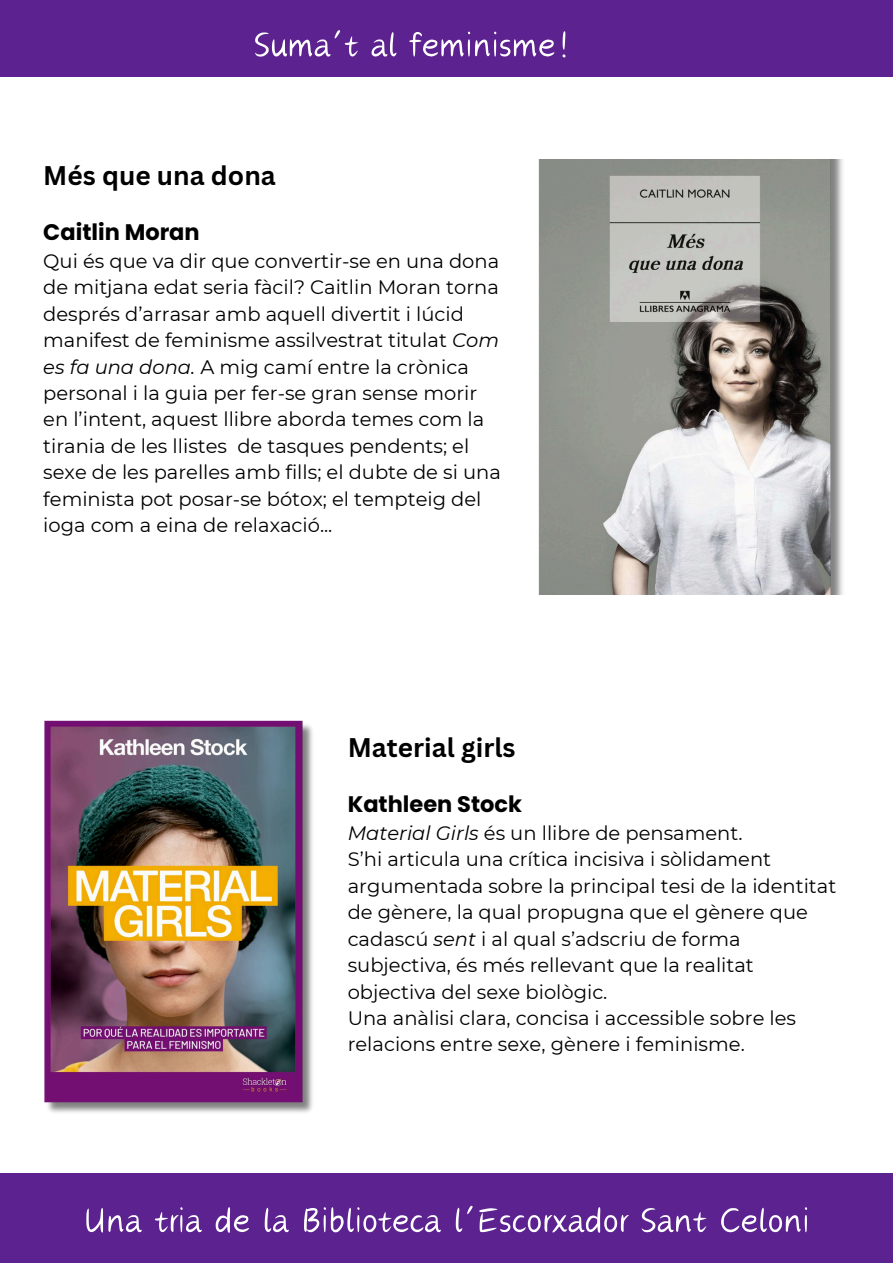
<style>
.page{position:relative;width:893px;height:1263px;background:#fff}
.page>*{position:absolute;margin:0;border:0;box-sizing:border-box;transform-origin:0 0}
.t1{font:50.25px "Canva Breeze";color:#fff}
.t2{font:700 26.25px "Canva Sans";color:#000}
.t3{font:700 22.5px "Poppins";color:#000}
.t4{font:19.5px/26.4px "Montserrat";color:#000}
.s1{font-style:italic}
</style>
<div class="page">
<img style="left:538px;top:159px;width:305px;height:436px">
<img style="left:44px;top:720px;width:269px;height:393px">
<div style="left:0;top:0;width:893px;height:77px;background:#5c2390"></div>
<div style="left:0;top:1174px;width:893px;height:89px;background:#5c2390"></div>
<p class="t1" style="left:253px;top:21px;width:321px">Suma’t al feminisme!</p>
<p class="t2" style="left:43px;top:157px;width:234px">Més que una dona</p>
<h1 class="t3" style="left:43px;top:216px;width:158px">Caitlin Moran</h1>
<h2 class="t4" style="left:43px;top:248px;width:459px">Qui és que va dir que convertir-se en una dona de mitjana edat seria fàcil? Caitlin Moran torna després d’arrasar amb aquell divertit i lúcid manifest de feminisme assilvestrat titulat <span class="s1">Com es fa una dona.</span> A mig camí entre la crònica personal i la guia per fer-se gran sense morir en l’intent, aquest llibre aborda temes com la tirania de les llistes de tasques pendents; el sexe de les parelles amb fills; el dubte de si una feminista pot posar-se bótox; el tempteig del ioga com a eina de relaxació...</h2>
<h2 class="t2" style="left:348px;top:729px;width:169px">Material girls</h2>
<p class="t3" style="left:348px;top:788px;width:176px">Kathleen Stock</p>
<p class="t4" style="left:348px;top:820px;width:396px"><span class="s1">Material Girls</span> és un llibre de pensament.</p>
<p class="t4" style="left:348px;top:846px;width:490px">S’hi articula una crítica incisiva i sòlidament argumentada sobre la principal tesi de la identitat de gènere, la qual propugna que el gènere que cadascú <span class="s1">sent</span> i al qual s’adscriu de forma subjectiva, és més rellevant que la realitat objectiva del sexe biològic.</p>
<p class="t4" style="left:348px;top:1005px;width:450px">Una anàlisi clara, concisa i accessible sobre les relacions entre sexe, gènere i feminisme.</p>
<p class="t1" style="left:84px;top:1196px;width:727px">Una tria de la Biblioteca l’Escorxador Sant Celoni</p>
</div>
